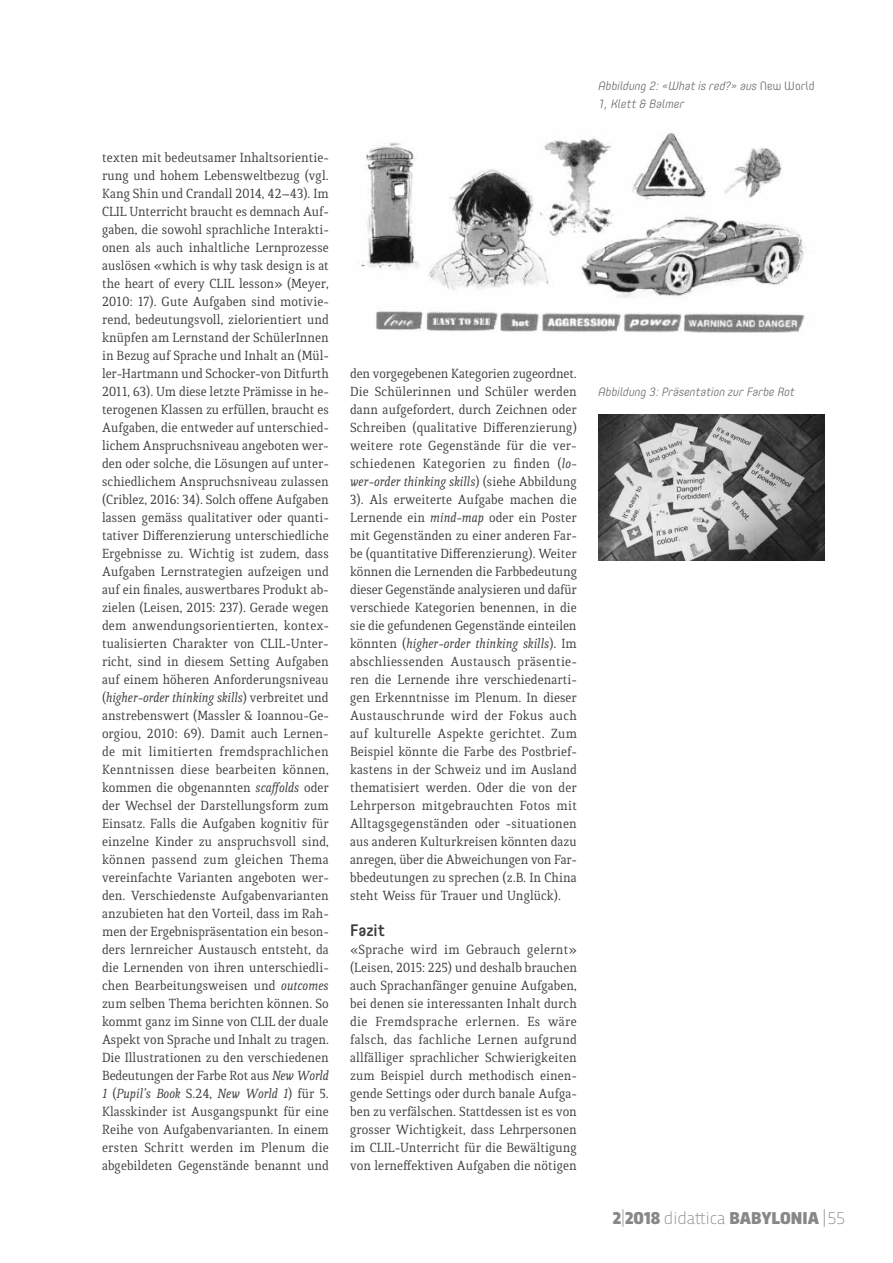
<style>
.page{position:relative;width:893px;height:1263px;background:#fff}
.page>*{position:absolute;margin:0;border:0;box-sizing:border-box;transform-origin:0 0}
.t1{font:900 18px "Trasandina";color:#878787}
.t2{font:500 16.5px "Core Mellow 55";color:#3c3c3b}
.t3{font:14.25px/18px "Quiroga Serif Pro";color:#3c3c3b;text-align:justify}
.t4{font:italic 300 12px/18px "Core Mellow 35";color:#706f6f}
.s1{font-style:italic}
.s2{font-style:normal}
.s3{font-weight:200}
</style>
<div class="page">
<img style="left:361px;top:132px;width:445px;height:201px">
<img style="left:598px;top:414px;width:227px;height:146px">
<p class="t3" style="left:102px;top:149px;width:228px">texten mit bedeutsamer Inhaltsorientie&shy;rung und hohem Lebensweltbezug (vgl.<br>Kang Shin und Crandall 2014, 42–43). Im CLIL Unterricht braucht es demnach Auf&shy;gaben, die sowohl sprachliche Interakti&shy;onen als auch inhaltliche Lernprozesse auslösen «which is why task design is at the heart of every CLIL lesson» (Meyer, 2010: 17). Gute Aufgaben sind motivie&shy;rend, bedeutungsvoll, zielorientiert und knüpfen am Lernstand der SchülerInnen in Bezug auf Sprache und Inhalt an (Mül&shy;ler-Hartmann und Schocker-von Ditfurth 2011, 63). Um diese letzte Prämisse in he&shy;terogenen Klassen zu erfüllen, braucht es Aufgaben, die entweder auf unterschied&shy;lichem Anspruchsniveau angeboten wer&shy;den oder solche, die Lösungen auf unter&shy;schiedlichem Anspruchsniveau zulassen (Criblez, 2016: 34). Solch offene Aufgaben lassen gemäss qualitativer oder quanti&shy;tativer Differenzierung unterschiedliche Ergebnisse zu. Wichtig ist zudem, dass Aufgaben Lernstrategien aufzeigen und auf ein finales, auswertbares Produkt ab&shy;zielen (Leisen, 2015: 237). Gerade wegen dem anwendungsorientierten, kontex&shy;tualisierten Charakter von CLIL-Unter&shy;richt, sind in diesem Setting Aufgaben auf einem höheren Anforderungsniveau (<span class="s1">higher-order thinking skills</span>) verbreitet und anstrebenswert (Massler &amp; Ioannou-Ge&shy;orgiou, 2010: 69). Damit auch Lernen&shy;de mit limitierten fremdsprachlichen Kenntnissen diese bearbeiten können, kommen die obgenannten <span class="s1">scaffolds</span> oder der Wechsel der Darstellungsform zum Einsatz. Falls die Aufgaben kognitiv für einzelne Kinder zu anspruchsvoll sind, können passend zum gleichen Thema vereinfachte Varianten angeboten wer&shy;den. Verschiedenste Aufgabenvarianten anzubieten hat den Vorteil, dass im Rah&shy;men der Ergebnispräsentation ein beson&shy;ders lernreicher Austausch entsteht, da die Lernenden von ihren unterschiedli&shy;chen Bearbeitungsweisen und <span class="s1">outcomes </span>zum selben Thema berichten können. So kommt ganz im Sinne von CLIL der duale Aspekt von Sprache und Inhalt zu tragen.<br>Die Illustrationen zu den verschiedenen Bedeutungen der Farbe Rot aus <span class="s1">New World 1</span> (<span class="s1">Pupil’s Book</span> S.24, <span class="s1">New World 1</span>) für 5.<br>Klasskinder ist Ausgangspunkt für eine Reihe von Aufgabenvarianten. In einem ersten Schritt werden im Plenum die abgebildeten Gegenstände benannt und</p>
<p class="t3" style="left:350px;top:365px;width:228px">den vorgegebenen Kategorien zugeordnet.<br>Die Schülerinnen und Schüler werden dann aufgefordert, durch Zeichnen oder Schreiben (qualitative Differenzierung) weitere rote Gegenstände für die ver&shy;schiedenen Kategorien zu finden (<span class="s1">lo&shy;wer-order thinking skills</span>) (siehe Abbildung 3). Als erweiterte Aufgabe machen die Lernende ein <span class="s1">mind-map</span> oder ein Poster mit Gegenständen zu einer anderen Far&shy;be (quantitative Differenzierung). Weiter können die Lernenden die Farbbedeutung dieser Gegenstände analysieren und dafür verschiede Kategorien benennen, in die sie die gefundenen Gegenstände einteilen könnten (<span class="s1">higher-order thinking skills</span>). Im abschliessenden Austausch präsentie&shy;ren die Lernende ihre verschiedenarti&shy;gen Erkenntnisse im Plenum. In dieser Austauschrunde wird der Fokus auch auf kulturelle Aspekte gerichtet. Zum Beispiel könnte die Farbe des Postbrief&shy;kastens in der Schweiz und im Ausland thematisiert werden. Oder die von der Lehrperson mitgebrauchten Fotos mit Alltagsgegenständen oder -situationen aus anderen Kulturkreisen könnten dazu anregen, über die Abweichungen von Far&shy;bbedeutungen zu sprechen (z.B. In China steht Weiss für Trauer und Unglück).</p>
<p class="t2" style="left:350px;top:918px;width:36px">Fazit</p>
<p class="t3" style="left:350px;top:941px;width:228px">«Sprache wird im Gebrauch gelernt» (Leisen, 2015: 225) und deshalb brauchen auch Sprachanfänger genuine Aufgaben, bei denen sie interessanten Inhalt durch die Fremdsprache erlernen. Es wäre falsch, das fachliche Lernen aufgrund allfälliger sprachlicher Schwierigkeiten zum Beispiel durch methodisch einen&shy;gende Settings oder durch banale Aufga&shy;ben zu verfälschen. Stattdessen ist es von grosser Wichtigkeit, dass Lehrpersonen im CLIL-Unterricht für die Bewältigung von lerneffektiven Aufgaben die nötigen</p>
<p class="t4" style="left:598px;top:76px;width:218px">Abbildung 2: «What is red?» aus <span class="s2">New World<br></span>1, Klett &amp; Balmer</p>
<p class="t4" style="left:598px;top:382px;width:198px">Abbildung 3: Präsentation zur Farbe Rot</p>
<p class="t1" style="left:613px;top:1205px;width:233px">2<span class="s3">|</span>2018 <span class="s3">didattica</span> BABYLONIA <span class="s3">| 55</span></p>
</div>
